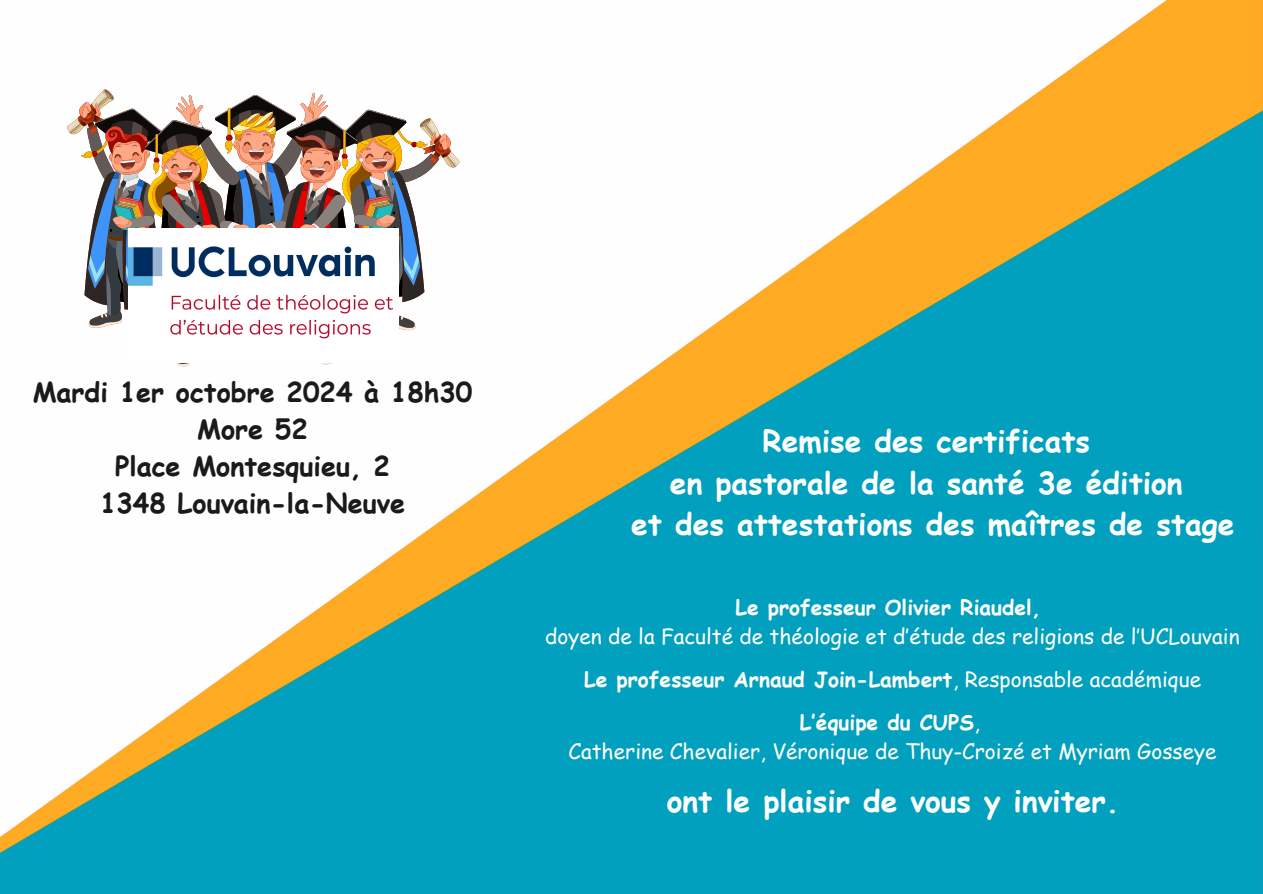
<style>
.page{position:relative;width:1263px;height:894px;background:#fff}
.page>*{position:absolute;margin:0;border:0;box-sizing:border-box;transform-origin:0 0}
.t1{font:700 30px/41.7px "Comic Sans MS";color:#fefefe;text-align:center}
.t2{font:700 27px/37.2px "Comic Sans MS";color:#1c191a;text-align:center}
.t3{font:21px "Comic Sans MS";color:#fefefe}
.t4{font:700 21px "Comic Sans MS";color:#fefefe}
.s1{font-weight:400}
</style>
<div class="page">
<img style="left:0;top:0;width:1263px;height:893px">
<svg style="left:69px;top:89px;width:388px;height:277px"></svg>
<img style="left:129px;top:228px;width:270px;height:134px">
<p class="t2" style="left:33px;top:372px;width:441px">Mardi 1er octobre 2024 à 18h30<br>More 52<br>Place Montesquieu, 2<br>1348 Louvain-la-Neuve</p>
<p class="t1" style="left:631px;top:419px;width:605px">Remise des certificats<br>en pastorale de la santé 3e édition<br>et des attestations des maîtres de stage</p>
<p class="t4" style="left:735px;top:592px;width:307px">Le professeur Olivier Riaudel,</p>
<h2 class="t3" style="left:545px;top:621px;width:696px">doyen de la Faculté de théologie et d’étude des religions de l’UCLouvain</h2>
<h1 class="t4" style="left:584px;top:664px;width:618px">Le professeur Arnaud Join-Lambert<span class="s1">, Responsable académique</span></h1>
<p class="t4" style="left:800px;top:706px;width:182px">L’équipe du CUPS<span class="s1">,</span></p>
<p class="t3" style="left:568px;top:735px;width:650px">Catherine Chevalier, Véronique de Thuy-Croizé et Myriam Gosseye</p>
<p class="t1" style="left:667px;top:779px;width:454px">ont le plaisir de vous y inviter.</p>
</div>
